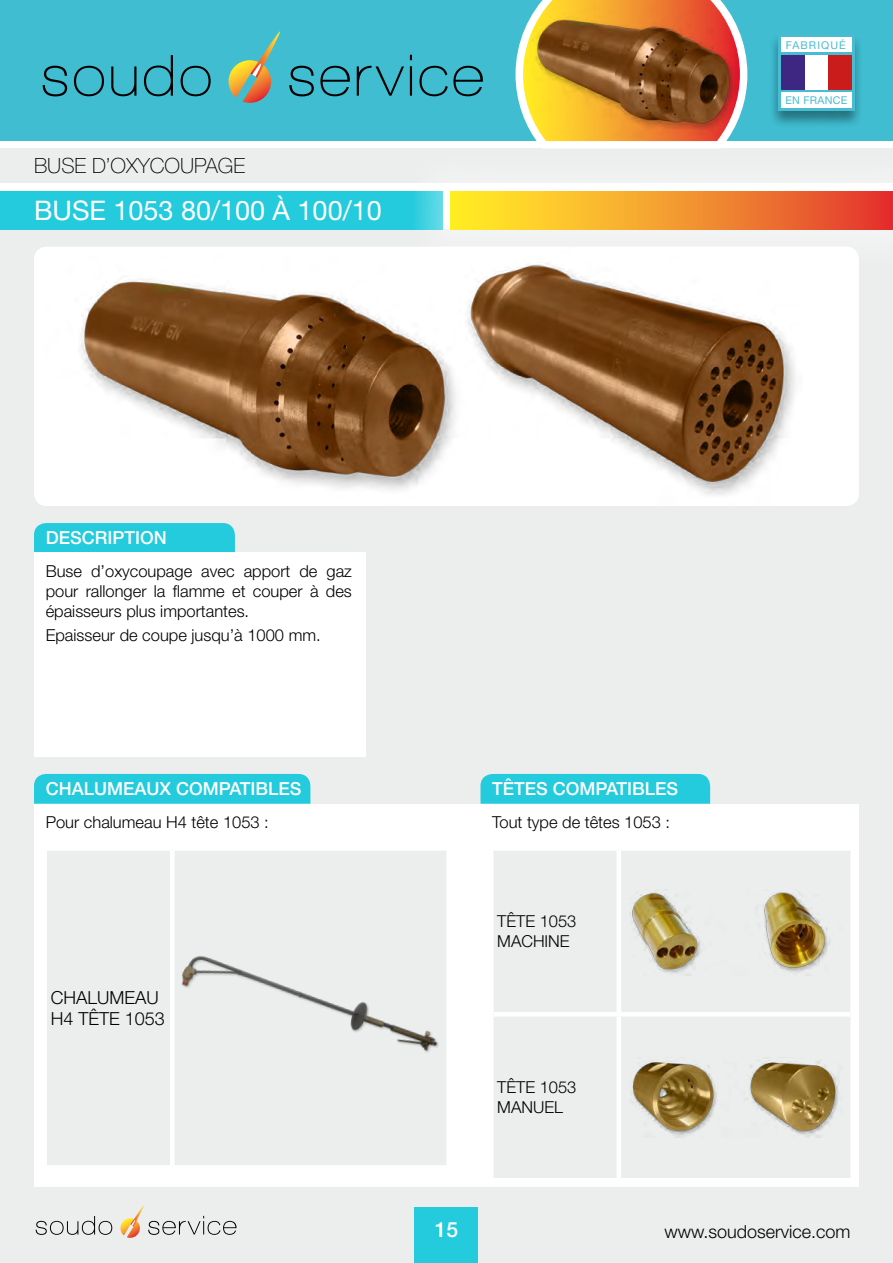
<style>
.page{position:relative;width:893px;height:1263px;background:#fff}
.page>*{position:absolute;margin:0;border:0;box-sizing:border-box;transform-origin:0 0}
.textes_mini{font:27px "Helvetica Neue LT Std";color:#fff}
.textes_mini-2{font:100 21px "Helvetica Neue LT Std";color:#000}
.t1{font:500 21px "Helvetica Neue LT Std";color:#fff}
.Sous-titre_encadré{font:500 18px "Helvetica Neue LT Std";color:#fff}
.t2{font:300 18px/21px "Helvetica Neue LT Std";color:#000}
.Textes_descriptifs{font:300 16.5px/19.8px "Helvetica Neue LT Std";color:#000}
.t3{font:10.65px "Helvetica Neue LT Std";letter-spacing:.1em;color:#49bcd1}
.t4{font:10.65px "Helvetica Neue LT Std";letter-spacing:.025em;color:#49bcd1}
</style>
<div class="page">
<div style="left:0;top:230px;width:893px;height:1033px;background:#eceded"></div>
<div style="left:0;top:149px;width:893px;height:34px;background:#eceded"></div>
<div style="left:0;top:191px;width:442px;height:39px;background:#23cbdd"></div>
<div style="left:412px;top:153px;width:481px;height:115px;background:#fff;opacity:.8"></div>
<div style="left:451px;top:191px;width:442px;height:39px;background:linear-gradient(to right,#fff62a,#e33732)"></div>
<div style="left:0;top:0;width:893px;height:140px;background:#40bdd1"></div>
<svg style="left:228px;top:31px;width:52px;height:72px"></svg>
<svg style="left:43px;top:66px;width:24px;height:30px"></svg>
<svg style="left:74px;top:66px;width:30px;height:30px"></svg>
<svg style="left:111px;top:66px;width:25px;height:30px"></svg>
<svg style="left:144px;top:55px;width:29px;height:41px"></svg>
<svg style="left:181px;top:66px;width:30px;height:30px"></svg>
<svg style="left:289px;top:66px;width:25px;height:30px"></svg>
<svg style="left:320px;top:66px;width:30px;height:30px"></svg>
<svg style="left:357px;top:66px;width:47px;height:30px"></svg>
<hr style="left:410px;top:66px;width:2px;height:30px;background:#000">
<svg style="left:419px;top:66px;width:64px;height:30px"></svg>
<div style="left:769px;top:33px;width:95px;height:96px;background:#000;opacity:.39"></div>
<div style="left:778px;top:34px;width:77px;height:77px;background:#49bcd1"></div>
<div style="left:781px;top:37px;width:71px;height:70px;background:#fff"></div>
<div style="left:778px;top:52px;width:77px;height:40px;background:linear-gradient(to right,#49bcd1,#49bcd1)"></div>
<div style="left:804px;top:55px;width:24px;height:34px;background:#fff"></div>
<div style="left:781px;top:55px;width:23px;height:34px;background:#3e2782"></div>
<div style="left:828px;top:55px;width:24px;height:34px;background:#cb1c1c"></div>
<svg style="left:36px;top:1216px;width:76px;height:19px"></svg>
<svg style="left:120px;top:1205px;width:116px;height:33px"></svg>
<div style="left:415px;top:1208px;width:63px;height:55px;background:#23cbdd"></div>
<svg style="left:508px;top:0;width:247px;height:162px"></svg>
<img style="left:34px;top:247px;width:812px;height:259px">
<svg style="left:34px;top:523px;width:201px;height:30px;background:#2ccdde"></svg>
<div style="left:34px;top:553px;width:332px;height:204px;background:#fff"></div>
<div style="left:34px;top:774px;width:276px;height:30px;background:#23cbdd"></div>
<div style="left:34px;top:804px;width:825px;height:382px;background:#fff"></div>
<div style="left:480px;top:774px;width:230px;height:30px;background:#23cbdd"></div>
<img style="left:523px;top:1px;width:217px;height:137px">
<div style="left:494px;top:851px;width:356px;height:327px;background:#eceded"></div>
<hr style="left:617px;top:851px;width:4px;height:161px;background:#fff">
<hr style="left:493px;top:1012px;width:126px;height:4px;background:#fff">
<hr style="left:619px;top:1012px;width:231px;height:4px;background:#fff">
<hr style="left:617px;top:1016px;width:4px;height:162px;background:#fff">
<img style="left:629px;top:890px;width:213px;height:85px">
<img style="left:629px;top:1057px;width:213px;height:80px">
<div style="left:47px;top:851px;width:399px;height:314px;background:#eceded"></div>
<div style="left:170px;top:851px;width:5px;height:314px;background:#fff"></div>
<img style="left:178px;top:936px;width:264px;height:144px">
<p class="textes_mini-2" style="left:34px;top:154px;width:213px">BUSE D’OXYCOUPAGE</p>
<p class="textes_mini" style="left:34px;top:194px;width:349px">BUSE 1053 80/100 À 100/10</p>
<p class="t3" style="left:786px;top:39px;width:61px">FABRIQUÉ</p>
<p class="t4" style="left:785px;top:94px;width:63px">EN FRANCE</p>
<p class="Sous-titre_encadré" style="left:46px;top:527px;width:123px">DESCRIPTION</p>
<p class="Textes_descriptifs" style="left:46px;top:561px;width:308px;text-align:justify">Buse d’oxycoupage avec apport de gaz pour rallonger la flamme et couper à des épaisseurs plus importantes.</p>
<p class="Textes_descriptifs" style="left:46px;top:624px;width:277px">Epaisseur de coupe jusqu’à 1000 mm.</p>
<p class="Sous-titre_encadré" style="left:46px;top:778px;width:257px">CHALUMEAUX COMPATIBLES</p>
<p class="Textes_descriptifs" style="left:46px;top:812px;width:225px">Pour chalumeau H4 tête 1053 :</p>
<p class="t2" style="left:51px;top:986px;width:116px">CHALUMEAU<br>H4 TÊTE 1053</p>
<p class="Sous-titre_encadré" style="left:492px;top:778px;width:188px">TÊTES COMPATIBLES</p>
<p class="Textes_descriptifs" style="left:492px;top:812px;width:179px">Tout type de têtes 1053 :</p>
<p class="Textes_descriptifs" style="left:497px;top:911px;width:81px">TÊTE 1053<br>MACHINE</p>
<p class="Textes_descriptifs" style="left:497px;top:1077px;width:81px">TÊTE 1053<br>MANUEL</p>
<p class="t1" style="left:435px;top:1216px;width:25px">15</p>
<p class="t2" style="left:664px;top:1220px;width:188px">www.soudoservice.com</p>
</div>
